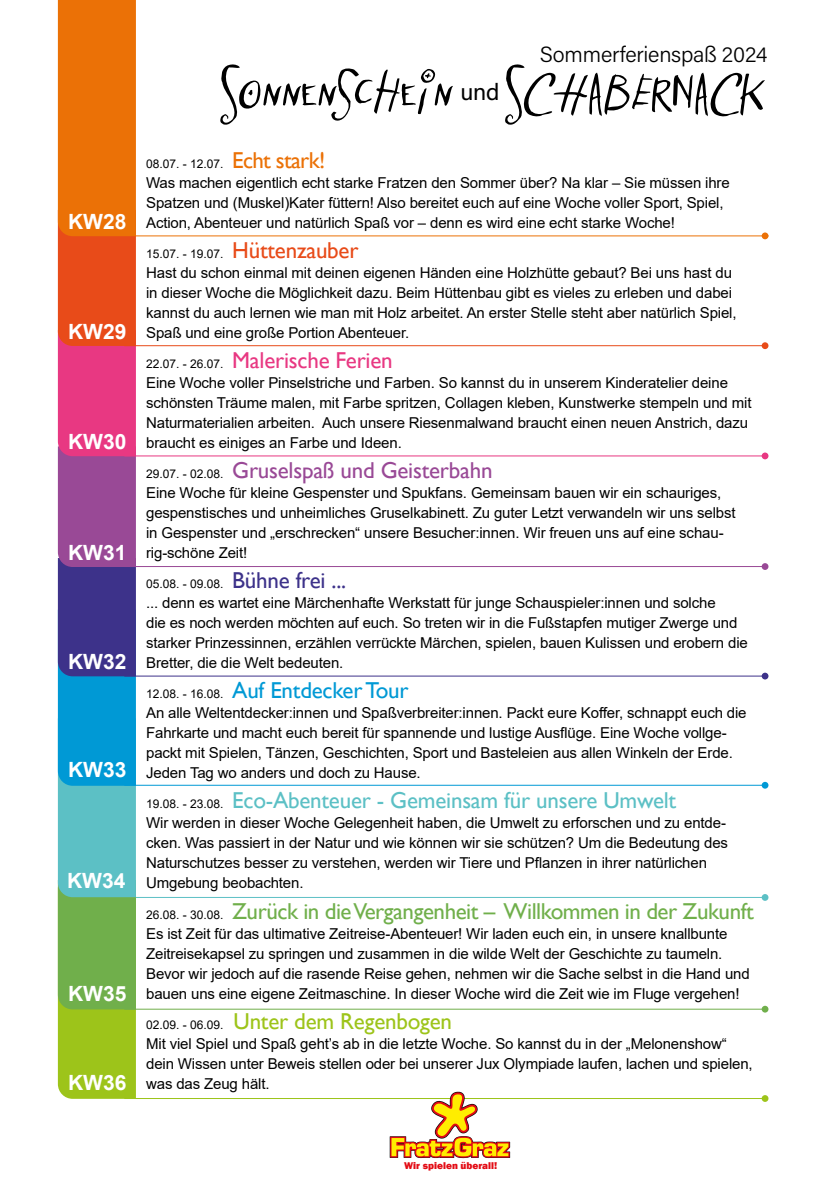
<style>
.page{position:relative;width:840px;height:1191px;background:#fff}
.page>*{position:absolute;margin:0;border:0;box-sizing:border-box;transform-origin:0 0}
.t1{font:80px "Catnip";letter-spacing:-.025em;color:#000}
.t2{font:23.4px "Acumin Pro";color:#000}
.t3{font:23px "Gill Sans";letter-spacing:-.02em;color:#70af4b}
.t4{font:23px "Gill Sans";letter-spacing:-.01em;color:#5cc0c5}
.t5{font:23px "Gill Sans";letter-spacing:-.01em;color:#994996}
.t6{font:23px "Gill Sans";letter-spacing:-.01em;color:#9dc41a}
.t7{font:23px "Gill Sans";letter-spacing:-.01em;color:#e83882}
.t8{font:23px "Gill Sans";letter-spacing:-.01em;color:#0099d5}
.t9{font:300 22px "Acumin Pro";letter-spacing:-.01em;color:#000}
.t10{font:700 21px "Arial";color:#fff}
.t11{font:15px/20px "Arial";letter-spacing:-.01em;color:#000}
.t12{font:12px "Arial";color:#000}
.t13{font:800 10.2px "Franklin Gothic";letter-spacing:.005em;color:#e30b14}
.s1{font-family:"Gill Sans";font-size:23px;color:#eb7106}
.s2{font-family:"Gill Sans";font-size:23px;color:#e84b19}
.s3{font-family:"Arial";font-size:12px;color:#000}
.s4{font-family:"Gill Sans";font-size:23px;color:#3d328a}
</style>
<div class="page">
<hr style="left:124px;top:897px;width:642px;height:1px;background:#5cc0c5">
<hr style="left:123px;top:235px;width:645px;height:1px;background:#eb7106">
<svg style="left:58px;top:0;width:78px;height:1098px;background:#987660"></svg>
<hr style="left:124px;top:345px;width:642px;height:1px;background:#e84b19">
<hr style="left:124px;top:455px;width:642px;height:1px;background:#e83882">
<hr style="left:124px;top:566px;width:642px;height:1px;background:#994996">
<hr style="left:124px;top:675px;width:642px;height:1px;background:#3d328a">
<hr style="left:124px;top:1008px;width:643px;height:1px;background:#70af4b">
<div style="left:761px;top:232px;width:7px;height:7px;background:#eb7106;border-radius:50%"></div>
<div style="left:761px;top:342px;width:7px;height:7px;background:#e84b19;border-radius:50%"></div>
<div style="left:761px;top:452px;width:7px;height:7px;background:#e83882;border-radius:50%"></div>
<div style="left:761px;top:563px;width:7px;height:7px;background:#994996;border-radius:50%"></div>
<svg style="left:761px;top:672px;width:7px;height:7px"></svg>
<div style="left:761px;top:894px;width:7px;height:7px;background:#5cc0c5;border-radius:50%"></div>
<svg style="left:761px;top:1005px;width:7px;height:7px"></svg>
<hr style="left:124px;top:785px;width:642px;height:1px;background:#0099d5">
<div style="left:761px;top:782px;width:7px;height:6px;background:#0099d5;border-radius:50%"></div>
<hr style="left:124px;top:1098px;width:643px;height:1px;background:#9dc41a">
<div style="left:761px;top:1095px;width:7px;height:7px;background:#9dc41a;border-radius:50%"></div>
<svg style="left:389px;top:1091px;width:121px;height:67px"></svg>
<p class="t10" style="left:68px;top:207px;width:60px">KW28</p>
<p class="t10" style="left:68px;top:316px;width:60px">KW29</p>
<p class="t10" style="left:68px;top:426px;width:60px">KW30</p>
<p class="t10" style="left:68px;top:537px;width:60px">KW31</p>
<p class="t10" style="left:68px;top:647px;width:60px">KW32</p>
<p class="t10" style="left:68px;top:755px;width:60px">KW33</p>
<p class="t10" style="left:67px;top:865px;width:60px">KW34</p>
<p class="t10" style="left:68px;top:978px;width:60px">KW35</p>
<p class="t10" style="left:68px;top:1068px;width:60px">KW36</p>
<p class="t1" style="left:220px;top:56px;width:237px">Sonnenschein</p>
<p class="t9" style="left:539px;top:39px;width:229px">Sommerferienspaß 2024</p>
<p class="t1" style="left:505px;top:56px;width:264px">SCHABERNACK</p>
<p class="t2" style="left:460px;top:76px;width:41px">und</p>
<p class="t12" style="left:146px;top:156px;width:180px">08.07. - 12.07. <span class="s1">Echt stark!</span></p>
<p class="t11" style="left:146px;top:173px;width:585px">Was machen eigentlich echt starke Fratzen den Sommer über? Na klar – Sie müssen ihre<br>Spatzen und (Muskel)Kater füttern! Also bereitet euch auf eine Woche voller Sport, Spiel,<br>Action, Abenteuer und natürlich Spaß vor – denn es wird eine echt starke Woche!</p>
<p class="t12" style="left:146px;top:246px;width:214px">15.07. - 19.07. <span class="s2">Hüttenzauber</span></p>
<p class="t11" style="left:146px;top:263px;width:591px">Hast du schon einmal mit deinen eigenen Händen eine Holzhütte gebaut? Bei uns hast du in dieser Woche die Möglichkeit dazu. Beim Hüttenbau gibt es vieles zu erleben und dabei kannst du auch lernen wie man mit Holz arbeitet. An erster Stelle steht aber natürlich Spiel, Spaß und eine große Portion Abenteuer.</p>
<p class="t7" style="left:146px;top:347px;width:248px"><span class="s3">22.07. - 26.07.</span> Malerische Ferien</p>
<p class="t11" style="left:146px;top:373px;width:606px">Eine Woche voller Pinselstriche und Farben. So kannst du in unserem Kinderatelier deine schönsten Träume malen, mit Farbe spritzen, Collagen kleben, Kunstwerke stempeln und mit Naturmaterialien arbeiten. Auch unsere Riesenmalwand braucht einen neuen Anstrich, dazu braucht es einiges an Farbe und Ideen.</p>
<p class="t5" style="left:146px;top:457px;width:348px"><span class="s3">29.07. - 02.08.</span> Gruselspaß und Geisterbahn</p>
<p class="t11" style="left:146px;top:483px;width:590px">Eine Woche für kleine Gespenster und Spukfans. Gemeinsam bauen wir ein schauriges, gespenstisches und unheimliches Gruselkabinett. Zu guter Letzt verwandeln wir uns selbst in Gespenster und „erschrecken“ unsere Besucher:innen. Wir freuen uns auf eine schau&shy;rig-schöne Zeit!</p>
<p class="t12" style="left:146px;top:576px;width:201px">05.08. - 09.08. <span class="s4">Bühne frei ...</span></p>
<p class="t11" style="left:146px;top:593px;width:603px">... denn es wartet eine Märchenhafte Werkstatt für junge Schauspieler:innen und solche<br>die es noch werden möchten auf euch. So treten wir in die Fußstapfen mutiger Zwerge und starker Prinzessinnen, erzählen verrückte Märchen, spielen, bauen Kulissen und erobern die Bretter, die die Welt bedeuten.</p>
<p class="t8" style="left:146px;top:677px;width:264px"><span class="s3">12.08. - 16.08.</span> Auf Entdecker Tour</p>
<p class="t11" style="left:146px;top:703px;width:601px">An alle Weltentdecker:innen und Spaßverbreiter:innen. Packt eure Koffer, schnappt euch die Fahrkarte und macht euch bereit für spannende und lustige Ausflüge. Eine Woche vollge&shy;packt mit Spielen, Tänzen, Geschichten, Sport und Basteleien aus allen Winkeln der Erde.<br>Jeden Tag wo anders und doch zu Hause.</p>
<p class="t4" style="left:146px;top:787px;width:531px"><span class="s3">19.08. - 23.08.</span> Eco-Abenteuer - Gemeinsam für unsere Umwelt</p>
<p class="t11" style="left:146px;top:813px;width:583px">Wir werden in dieser Woche Gelegenheit haben, die Umwelt zu erforschen und zu entde&shy;cken. Was passiert in der Natur und wie können wir sie schützen? Um die Bedeutung des Naturschutzes besser zu verstehen, werden wir Tiere und Pflanzen in ihrer natürlichen Umgebung beobachten.</p>
<p class="t3" style="left:146px;top:897px;width:608px"><span class="s3">26.08. - 30.08.</span> Zurück in die Vergangenheit – Willkommen in der Zukunft</p>
<p class="t11" style="left:146px;top:923px;width:604px">Es ist Zeit für das ultimative Zeitreise-Abenteuer! Wir laden euch ein, in unsere knallbunte Zeitreisekapsel zu springen und zusammen in die wilde Welt der Geschichte zu taumeln.<br>Bevor wir jedoch auf die rasende Reise gehen, nehmen wir die Sache selbst in die Hand und bauen uns eine eigene Zeitmaschine. In dieser Woche wird die Zeit wie im Fluge vergehen!</p>
<p class="t6" style="left:146px;top:1007px;width:307px"><span class="s3">02.09. - 06.09.</span> Unter dem Regenbogen</p>
<p class="t11" style="left:146px;top:1033px;width:607px">Mit viel Spiel und Spaß geht’s ab in die letzte Woche. So kannst du in der „Melonenshow“ dein Wissen unter Beweis stellen oder bei unserer Jux Olympiade laufen, lachen und spielen, was das Zeug hält.</p>
<p class="t13" style="left:404px;top:1158px;width:95px">Wir spielen überall!</p>
</div>
